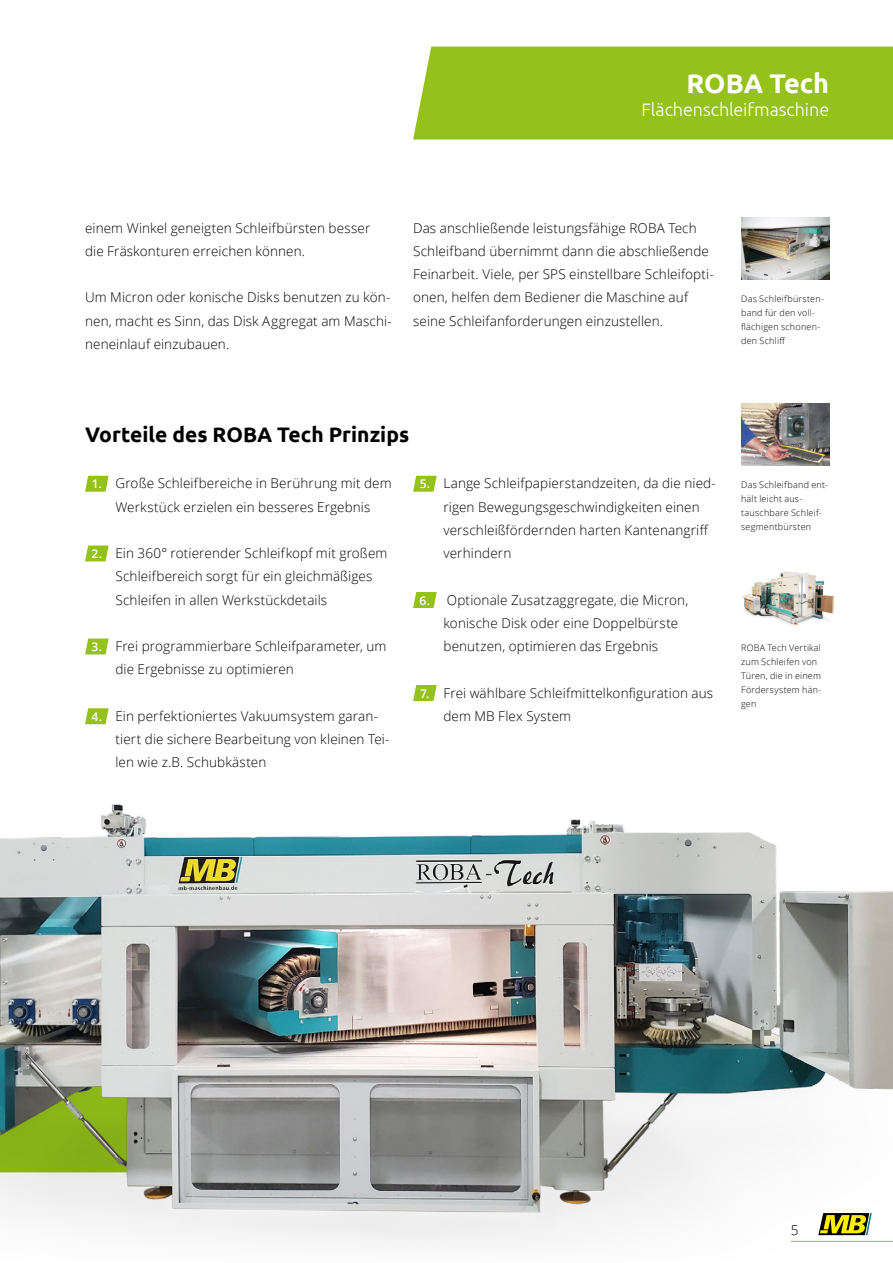
<style>
.page{position:relative;width:893px;height:1263px;background:#fff}
.page>*{position:absolute;margin:0;border:0;box-sizing:border-box;transform-origin:0 0}
.t1{font:700 27px "Ubuntu";letter-spacing:-.005em;color:#fff}
.t2{font:700 21px "Ubuntu";color:#000}
.t3{font:300 18px "Ubuntu";color:#fff}
.t4{font:300 13.5px/23.2px "Open Sans";letter-spacing:.01em;color:#000}
.t5{font:300 9px/14px "Open Sans";letter-spacing:.025em;color:#000}
.s1{font-weight:600;font-size:12px;color:#fff}
</style>
<div class="page">
<img style="left:743px;top:571px;width:92px;height:54px">
<img style="left:741px;top:404px;width:88px;height:61px">
<img style="left:741px;top:218px;width:88px;height:61px">
<div style="left:413px;top:46px;width:480px;height:93px;background:#94c11a"></div>
<svg style="left:85px;top:476px;width:24px;height:16px"></svg>
<svg style="left:85px;top:545px;width:24px;height:16px"></svg>
<svg style="left:85px;top:638px;width:24px;height:16px"></svg>
<svg style="left:85px;top:708px;width:24px;height:16px"></svg>
<svg style="left:413px;top:476px;width:24px;height:16px"></svg>
<svg style="left:413px;top:592px;width:24px;height:16px"></svg>
<svg style="left:413px;top:685px;width:24px;height:16px"></svg>
<img style="left:0;top:804px;width:893px;height:441px">
<hr style="left:791px;top:1241px;width:102px;height:1px;background:#94c11a">
<svg style="left:818px;top:1213px;width:54px;height:22px"></svg>
<h1 class="t1" style="left:687px;top:67px;width:144px">ROBA Tech</h1>
<h3 class="t3" style="left:641px;top:99px;width:189px">Flächenschleifmaschine</h3>
<p class="t4" style="left:85px;top:216px;width:287px">einem Winkel geneigten Schleifbürsten besser die Fräskonturen erreichen können.</p>
<p class="t4" style="left:85px;top:285px;width:308px;text-align:justify">Um Micron oder konische Disks benutzen zu kön&shy;nen, macht es Sinn, das Disk Aggregat am Maschi&shy;neneinlauf einzubauen.</p>
<p class="t4" style="left:413px;top:216px;width:302px">Das anschließende leistungsfähige ROBA Tech Schleifband übernimmt dann die abschließende Feinarbeit. Viele, per SPS einstellbare Schleifopti&shy;onen, helfen dem Bediener die Maschine auf seine Schleifanforderungen einzustellen.</p>
<p class="t5" style="left:741px;top:292px;width:84px">Das Schleifbürsten&shy;band für den voll&shy;flächigen schonen&shy;den Schliff</p>
<h2 class="t2" style="left:85px;top:422px;width:326px">Vorteile des ROBA Tech Prinzips</h2>
<p class="t4" style="left:92px;top:471px;width:301px;text-align:center"><span class="s1">1.</span> Große Schleifbereiche in Berührung mit dem<br>Werkstück erzielen ein besseres Ergebnis</p>
<p class="t4" style="left:115px;top:541px;width:274px;text-indent:-24px"><span class="s1">2.</span> Ein 360° rotierender Schleifkopf mit großem<br>Schleifbereich sorgt für ein gleichmäßiges<br>Schleifen in allen Werkstückdetails</p>
<p class="t4" style="left:115px;top:634px;width:272px;text-indent:-24px"><span class="s1">3.</span> Frei programmierbare Schleifparameter, um die Ergebnisse zu optimieren</p>
<p class="t4" style="left:115px;top:704px;width:276px;text-indent:-24px"><span class="s1">4.</span> Ein perfektioniertes Vakuumsystem garan&shy;tiert die sichere Bearbeitung von kleinen Tei&shy;len wie z.B. Schubkästen</p>
<p class="t4" style="left:443px;top:471px;width:274px;text-indent:-24px"><span class="s1">5.</span> Lange Schleifpapierstandzeiten, da die nied&shy;rigen Bewegungsgeschwindigkeiten einen verschleißfördernden harten Kantenangriff verhindern</p>
<p class="t4" style="left:443px;top:588px;width:246px;text-indent:-24px"><span class="s1">6.</span> Optionale Zusatzaggregate, die Micron, konische Disk oder eine Doppelbürste benutzen, optimieren das Ergebnis</p>
<p class="t4" style="left:443px;top:681px;width:271px;text-indent:-23px"><span class="s1">7.</span> Frei wählbare Schleifmittelkonfiguration aus dem MB Flex System</p>
<p class="t5" style="left:741px;top:478px;width:88px">Das Schleifband ent&shy;hält leicht aus&shy;tauschbare Schleif&shy;segmentbürsten</p>
<p class="t5" style="left:741px;top:641px;width:82px">ROBA Tech Vertikal zum Schleifen von<br>Türen, die in einem<br>Fördersystem hän&shy;gen</p>
<p class="t4" style="left:791px;top:1218px;width:9px">5</p>
</div>
